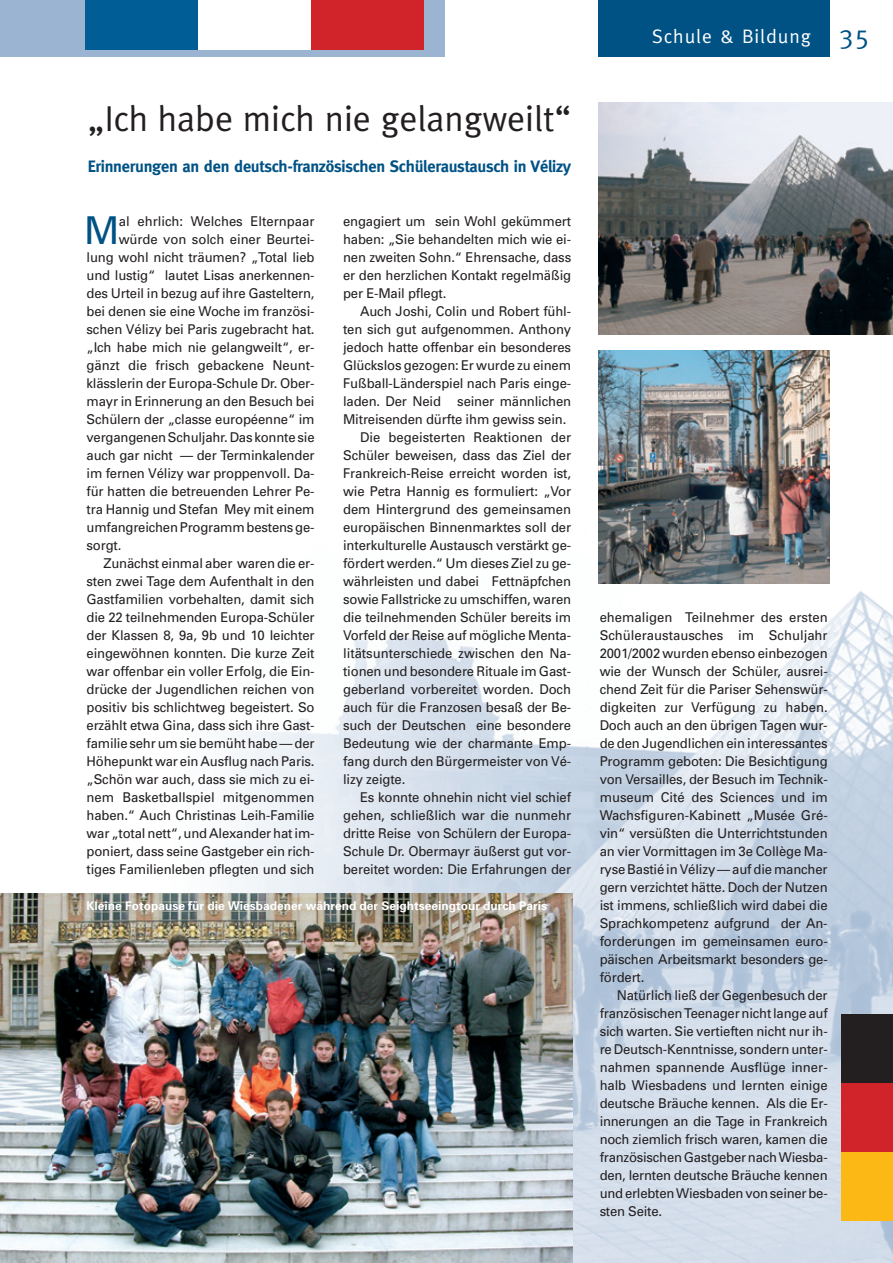
<style>
.page{position:relative;width:893px;height:1263px;background:#fff}
.page>*{position:absolute;margin:0;border:0;box-sizing:border-box;transform-origin:0 0}
.t1{font:38.4px "Univers";color:#005285}
.t2{font:36px "Meta";color:#231f20}
.t3{font:19.5px "Meta";letter-spacing:.055em;color:#fff}
.t4{font:700 16.5px "Meta";letter-spacing:-.015em;color:#005285}
.t5{font:13.5px/18px "Univers";letter-spacing:-.01em;color:#231f20;text-align:justify}
.t6{font:700 12px "Univers";color:#fff}
.s1{font-size:27px;color:#005285}
</style>
<div class="page">
<div style="left:0;top:0;width:444px;height:56px;background:#9ab4d1"></div>
<img style="left:155px;top:411px;width:738px;height:852px">
<div style="left:598px;top:0;width:231px;height:56px;background:#005285"></div>
<img style="left:0;top:894px;width:573px;height:369px">
<img style="left:598px;top:102px;width:295px;height:233px">
<img style="left:598px;top:351px;width:231px;height:233px">
<div style="left:841px;top:1013px;width:52px;height:69px;background:#231f20"></div>
<div style="left:841px;top:1083px;width:52px;height:68px;background:#d1232a"></div>
<div style="left:841px;top:1151px;width:52px;height:69px;background:#fcb814"></div>
<div style="left:86px;top:0;width:112px;height:50px;background:#005d95"></div>
<div style="left:199px;top:0;width:112px;height:50px;background:#fff"></div>
<div style="left:312px;top:0;width:112px;height:50px;background:#d1232a"></div>
<h2 class="t2" style="left:88px;top:105px;width:485px">„Ich habe mich nie gelangweilt“</h2>
<p class="t4" style="left:88px;top:160px;width:485px">Erinnerungen an den deutsch-französischen Schüleraustausch in Vélizy</p>
<h1 class="t1" style="left:84px;top:216px;width:37px">M</h1>
<p class="t5" style="left:119px;top:213px;width:197px">al ehrlich: Welches Elternpaar</p>
<p class="t5" style="left:119px;top:231px;width:197px">würde von solch einer Beurtei-</p>
<p class="t5" style="left:87px;top:249px;width:230px">lung wohl nicht träumen? „Total lieb</p>
<p class="t5" style="left:87px;top:267px;width:230px">und lustig“ lautet Lisas anerkennen-</p>
<p class="t5" style="left:87px;top:285px;width:230px">des Urteil in bezug auf ihre Gasteltern,</p>
<p class="t5" style="left:87px;top:303px;width:230px">bei denen sie eine Woche im französi-</p>
<p class="t5" style="left:87px;top:321px;width:230px">schen Vélizy bei Paris zugebracht hat.</p>
<p class="t5" style="left:87px;top:339px;width:230px">„Ich habe mich nie gelangweilt“, er-</p>
<p class="t5" style="left:87px;top:357px;width:230px">gänzt die frisch gebackene Neunt-</p>
<p class="t5" style="left:87px;top:375px;width:230px">klässlerin der Europa-Schule Dr. Ober-</p>
<p class="t5" style="left:87px;top:393px;width:230px">mayr in Erinnerung an den Besuch bei</p>
<p class="t5" style="left:87px;top:411px;width:230px">Schülern der „classe européenne“ im</p>
<p class="t5" style="left:87px;top:429px;width:230px">vergangenen Schuljahr. Das konnte sie</p>
<p class="t5" style="left:87px;top:447px;width:230px">auch gar nicht — der Terminkalender</p>
<p class="t5" style="left:87px;top:465px;width:229px">im fernen Vélizy war proppenvoll. Da-</p>
<p class="t5" style="left:87px;top:483px;width:230px">für hatten die betreuenden Lehrer Pe-</p>
<p class="t5" style="left:87px;top:501px;width:230px">tra Hannig und Stefan Mey mit einem</p>
<p class="t5" style="left:87px;top:519px;width:230px">umfangreichen Programm bestens ge-</p>
<p class="t5" style="left:87px;top:537px;width:36px">sorgt.</p>
<p class="t5" style="left:104px;top:555px;width:213px">Zunächst einmal aber waren die er-</p>
<p class="t5" style="left:87px;top:573px;width:230px">sten zwei Tage dem Aufenthalt in den</p>
<p class="t5" style="left:87px;top:591px;width:230px">Gastfamilien vorbehalten, damit sich</p>
<p class="t5" style="left:87px;top:609px;width:230px">die 22 teilnehmenden Europa-Schüler</p>
<p class="t5" style="left:87px;top:627px;width:230px">der Klassen 8, 9a, 9b und 10 leichter</p>
<p class="t5" style="left:87px;top:645px;width:230px">eingewöhnen konnten. Die kurze Zeit</p>
<p class="t5" style="left:87px;top:663px;width:230px">war offenbar ein voller Erfolg, die Ein-</p>
<p class="t5" style="left:87px;top:681px;width:230px">drücke der Jugendlichen reichen von</p>
<p class="t5" style="left:87px;top:699px;width:230px">positiv bis schlichtweg begeistert. So</p>
<p class="t5" style="left:87px;top:717px;width:230px">erzählt etwa Gina, dass sich ihre Gast-</p>
<p class="t5" style="left:87px;top:735px;width:230px">familie sehr um sie bemüht habe — der</p>
<p class="t5" style="left:87px;top:753px;width:229px">Höhepunkt war ein Ausflug nach Paris.</p>
<p class="t5" style="left:87px;top:771px;width:230px">„Schön war auch, dass sie mich zu ei-</p>
<p class="t5" style="left:87px;top:789px;width:230px">nem Basketballspiel mitgenommen</p>
<p class="t5" style="left:87px;top:807px;width:230px">haben.“ Auch Christinas Leih-Familie</p>
<p class="t5" style="left:87px;top:825px;width:230px">war „total nett“, und Alexander hat im-</p>
<p class="t5" style="left:87px;top:843px;width:230px">poniert, dass seine Gastgeber ein rich-</p>
<p class="t5" style="left:87px;top:861px;width:230px">tiges Familienleben pflegten und sich</p>
<p class="t5" style="left:343px;top:213px;width:230px">engagiert um sein Wohl gekümmert haben: „Sie behandelten mich wie ei&shy;nen zweiten Sohn.“ Ehrensache, dass er den herzlichen Kontakt regelmäßig per E-Mail pflegt.</p>
<p class="t5" style="left:360px;top:303px;width:213px">Auch Joshi, Colin und Robert fühl-</p>
<p class="t5" style="left:343px;top:321px;width:230px">ten sich gut aufgenommen. Anthony</p>
<p class="t5" style="left:343px;top:339px;width:230px">jedoch hatte offenbar ein besonderes</p>
<p class="t5" style="left:343px;top:357px;width:230px">Glückslos gezogen: Er wurde zu einem</p>
<p class="t5" style="left:343px;top:375px;width:230px">Fußball-Länderspiel nach Paris einge-</p>
<p class="t5" style="left:343px;top:393px;width:230px">laden. Der Neid seiner männlichen</p>
<p class="t5" style="left:343px;top:411px;width:225px">Mitreisenden dürfte ihm gewiss sein.</p>
<p class="t5" style="left:360px;top:429px;width:213px">Die begeisterten Reaktionen der</p>
<p class="t5" style="left:343px;top:447px;width:230px">Schüler beweisen, dass das Ziel der</p>
<p class="t5" style="left:343px;top:465px;width:230px">Frankreich-Reise erreicht worden ist,</p>
<p class="t5" style="left:343px;top:483px;width:230px">wie Petra Hannig es formuliert: „Vor</p>
<p class="t5" style="left:343px;top:501px;width:230px">dem Hintergrund des gemeinsamen</p>
<p class="t5" style="left:343px;top:519px;width:230px">europäischen Binnenmarktes soll der</p>
<p class="t5" style="left:343px;top:537px;width:230px">interkulturelle Austausch verstärkt ge-</p>
<p class="t5" style="left:343px;top:555px;width:230px">fördert werden.“ Um dieses Ziel zu ge-</p>
<p class="t5" style="left:343px;top:573px;width:230px">währleisten und dabei Fettnäpfchen</p>
<p class="t5" style="left:343px;top:591px;width:230px">sowie Fallstricke zu umschiffen, waren</p>
<p class="t5" style="left:343px;top:609px;width:230px">die teilnehmenden Schüler bereits im</p>
<p class="t5" style="left:343px;top:627px;width:230px">Vorfeld der Reise auf mögliche Menta-</p>
<p class="t5" style="left:343px;top:645px;width:230px">litätsunterschiede zwischen den Na-</p>
<p class="t5" style="left:343px;top:663px;width:230px">tionen und besondere Rituale im Gast-</p>
<p class="t5" style="left:343px;top:681px;width:230px">geberland vorbereitet worden. Doch</p>
<p class="t5" style="left:343px;top:699px;width:230px">auch für die Franzosen besaß der Be-</p>
<p class="t5" style="left:343px;top:717px;width:230px">such der Deutschen eine besondere</p>
<p class="t5" style="left:343px;top:735px;width:230px">Bedeutung wie der charmante Emp-</p>
<p class="t5" style="left:343px;top:753px;width:230px">fang durch den Bürgermeister von Vé-</p>
<p class="t5" style="left:343px;top:771px;width:64px">lizy zeigte.</p>
<p class="t5" style="left:360px;top:789px;width:212px">Es konnte ohnehin nicht viel schief</p>
<p class="t5" style="left:343px;top:807px;width:230px">gehen, schließlich war die nunmehr</p>
<p class="t5" style="left:343px;top:825px;width:230px">dritte Reise von Schülern der Europa-</p>
<p class="t5" style="left:343px;top:843px;width:230px">Schule Dr. Obermayr äußerst gut vor-</p>
<p class="t5" style="left:343px;top:861px;width:230px">bereitet worden: Die Erfahrungen der</p>
<p class="t6" style="left:87px;top:901px;width:462px">Kleine Fotopause für die Wiesbadener während der Seightseeingtour durch Paris</p>
<h3 class="t3" style="left:652px;top:29px;width:219px">Schule &amp; Bildung <span class="s1">35</span></h3>
<p class="t5" style="left:600px;top:609px;width:230px">ehemaligen Teilnehmer des ersten Schüleraustausches im Schuljahr 2001/2002 wurden ebenso einbezogen wie der Wunsch der Schüler, ausrei&shy;chend Zeit für die Pariser Sehenswür&shy;digkeiten zur Verfügung zu haben.<br>Doch auch an den übrigen Tagen wur&shy;de den Jugendlichen ein interessantes Programm geboten: Die Besichtigung von Versailles, der Besuch im Technik&shy;museum Cité des Sciences und im Wachsfiguren-Kabinett „Musée Gré&shy;vin“ versüßten die Unterrichtstunden an vier Vormittagen im 3e Collège Ma&shy;ryse Bastié in Vélizy — auf die mancher gern verzichtet hätte. Doch der Nutzen ist immens, schließlich wird dabei die Sprachkompetenz aufgrund der An&shy;forderungen im gemeinsamen euro&shy;päischen Arbeitsmarkt besonders ge&shy;fördert.</p>
<p class="t5" style="left:600px;top:987px;width:230px;text-indent:17px">Natürlich ließ der Gegenbesuch der französischen Teenager nicht lange auf sich warten. Sie vertieften nicht nur ih&shy;re Deutsch-Kenntnisse, sondern unter&shy;nahmen spannende Ausflüge inner&shy;halb Wiesbadens und lernten einige deutsche Bräuche kennen. Als die Er&shy;innerungen an die Tage in Frankreich noch ziemlich frisch waren, kamen die französischen Gastgeber nach Wiesba&shy;den, lernten deutsche Bräuche kennen und erlebten Wiesbaden von seiner be&shy;sten Seite.</p>
</div>
